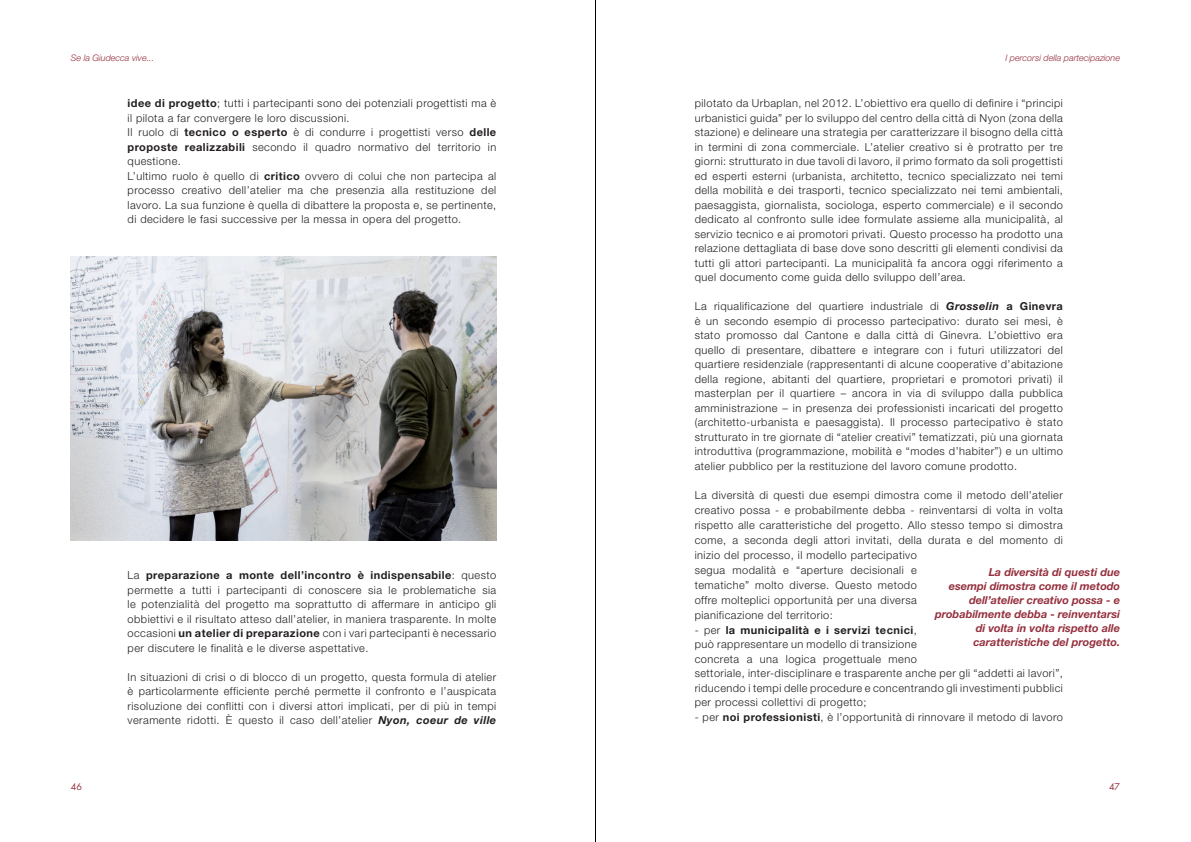
<style>
.page{position:relative;width:1191px;height:842px;background:#fff}
.page>*{position:absolute;margin:0;border:0;box-sizing:border-box;transform-origin:0 0}
.t1{font:300 11px/14.5px "Helvetica Neue LT Std";letter-spacing:.04em;color:#231f20;text-align:justify}
.t2{font:italic 700 11px/14px "Helvetica Neue LT Std";color:#95303e;text-align:right}
.t3{font:italic 300 9px "Helvetica Neue LT Std";color:#95303e}
.t4{font:9px "Futura LT Pro";color:#95303e}
.s1{font-weight:700}
.s2{font-weight:700;font-style:italic}
</style>
<div class="page">
<img style="left:71px;top:257px;width:425px;height:283px">
<hr style="left:595px;top:0;width:1px;height:842px;background:#000">
<p class="t3" style="left:71px;top:53px;width:85px">Se la Giudecca vive...</p>
<p class="t1" style="left:128px;top:96px;width:370px;text-align:left"><span class="s1">idee di progetto</span>; tutti i partecipanti sono dei potenziali progettisti ma è il pilota a far convergere le loro discussioni.<br>Il ruolo di <span class="s1">tecnico o esperto</span> è di condurre i progettisti verso <span class="s1">delle proposte realizzabili</span> secondo il quadro normativo del territorio in questione.<br>L’ultimo ruolo è quello di <span class="s1">critico</span> ovvero di colui che non partecipa al processo creativo dell’atelier ma che presenzia alla restituzione del lavoro. La sua funzione è quella di dibattere la proposta e, se pertinente, di decidere le fasi successive per la messa in opera del progetto.</p>
<p class="t1" style="left:128px;top:568px;width:370px">La <span class="s1">preparazione a monte dell’incontro è indispensabile</span>: questo permette a tutti i partecipanti di conoscere sia le problematiche sia le potenzialità del progetto ma soprattutto di affermare in anticipo gli obbiettivi e il risultato atteso dall’atelier, in maniera trasparente. In molte occasioni <span class="s1">un atelier di preparazione</span> con i vari partecipanti è necessario per discutere le finalità e le diverse aspettative.</p>
<p class="t1" style="left:128px;top:669px;width:370px">In situazioni di crisi o di blocco di un progetto, questa formula di atelier è particolarmente efficiente perché permette il confronto e l’auspicata risoluzione dei conflitti con i diversi attori implicati, per di più in tempi veramente ridotti. È questo il caso dell’atelier <span class="s2">Nyon, coeur de ville</span></p>
<p class="t3" style="left:1005px;top:53px;width:116px">I percorsi della partecipazione</p>
<p class="t1" style="left:694px;top:96px;width:370px">pilotato da Urbaplan, nel 2012. L’obiettivo era quello di definire i “principi urbanistici guida” per lo sviluppo del centro della città di Nyon (zona della stazione) e delineare una strategia per caratterizzare il bisogno della città in termini di zona commerciale. L’atelier creativo si è protratto per tre giorni: strutturato in due tavoli di lavoro, il primo formato da soli progettisti ed esperti esterni (urbanista, architetto, tecnico specializzato nei temi della mobilità e dei trasporti, tecnico specializzato nei temi ambientali, paesaggista, giornalista, sociologa, esperto commerciale) e il secondo dedicato al confronto sulle idee formulate assieme alla municipalità, al servizio tecnico e ai promotori privati. Questo processo ha prodotto una relazione dettagliata di base dove sono descritti gli elementi condivisi da tutti gli attori partecipanti. La municipalità fa ancora oggi riferimento a quel documento come guida dello sviluppo dell’area.</p>
<p class="t1" style="left:694px;top:299px;width:370px">La riqualificazione del quartiere industriale di <span class="s2">Grosselin</span> <span class="s1">a Ginevra </span>è un secondo esempio di processo partecipativo: durato sei mesi, è stato promosso dal Cantone e dalla città di Ginevra. L’obiettivo era quello di presentare, dibattere e integrare con i futuri utilizzatori del quartiere residenziale (rappresentanti di alcune cooperative d’abitazione della regione, abitanti del quartiere, proprietari e promotori privati) il masterplan per il quartiere – ancora in via di sviluppo dalla pubblica amministrazione – in presenza dei professionisti incaricati del progetto (architetto-urbanista e paesaggista). Il processo partecipativo è stato strutturato in tre giornate di “atelier creativi” tematizzati, più una giornata introduttiva (programmazione, mobilità e “modes d’habiter”) e un ultimo atelier pubblico per la restituzione del lavoro comune prodotto.</p>
<p class="t1" style="left:694px;top:487px;width:370px;line-height:15px;text-align:left">La diversità di questi due esempi dimostra come il metodo dell’atelier creativo possa - e probabilmente debba - reinventarsi di volta in volta rispetto alle caratteristiche del progetto. Allo stesso tempo si dimostra come, a seconda degli attori invitati, della durata e del momento di inizio del processo, il modello partecipativo<br>segua modalità e “aperture decisionali e<br>tematiche” molto diverse. Questo metodo<br>offre molteplici opportunità per una diversa<br>pianificazione del territorio:</p>
<p class="t1" style="left:694px;top:622px;width:370px;text-align:left">- per <span class="s1">la municipalità e i servizi tecnici</span>,<br>può rappresentare un modello di transizione<br>concreta a una logica progettuale meno<br>settoriale, inter-disciplinare e trasparente anche per gli “addetti ai lavori”, riducendo i tempi delle procedure e concentrando gli investimenti pubblici per processi collettivi di progetto;</p>
<p class="t1" style="left:694px;top:709px;width:370px">- per <span class="s1">noi professionisti</span>, è l’opportunità di rinnovare il metodo di lavoro</p>
<p class="t2" style="left:935px;top:564px;width:186px">La diversità di questi due<br>esempi dimostra come il metodo dell’atelier creativo possa - e probabilmente debba - reinventarsi di volta in volta rispetto alle caratteristiche del progetto.</p>
<p class="t4" style="left:71px;top:781px;width:13px">46</p>
<p class="t4" style="left:1109px;top:781px;width:13px">47</p>
</div>
